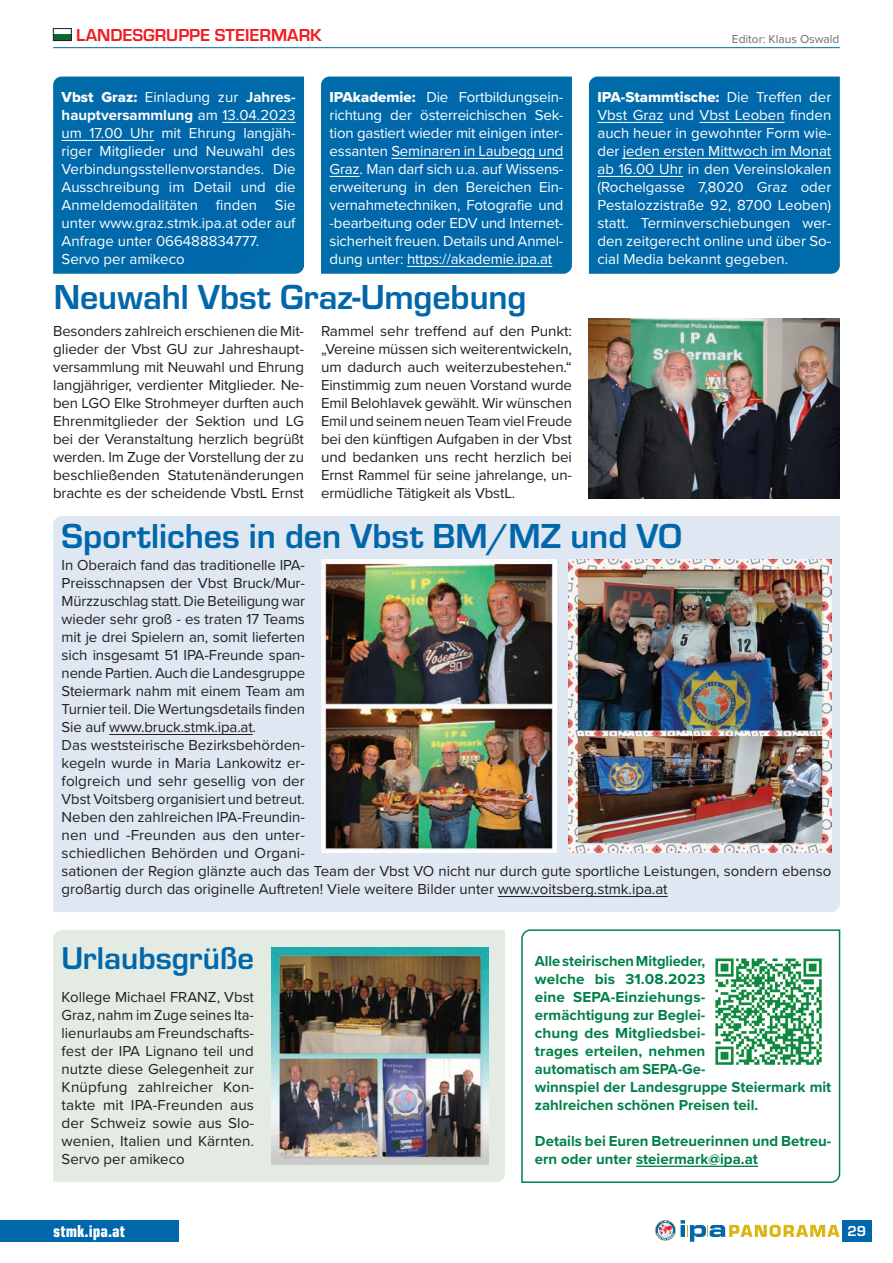
<style>
.page{position:relative;width:893px;height:1263px;background:#fff}
.page>*{position:absolute;margin:0;border:0;box-sizing:border-box;transform-origin:0 0}
.t1{font:700 36px "Eurostile";color:#0067aa}
.t2{font:700 32.7px "Eurostile";color:#0067aa}
.t3{font:700 18px "Eurostile";color:#ee1d23}
.t4{font:18px "Eurostile Con Hea";color:#fff}
.t5{font:15px/18px "Proxima Nova";letter-spacing:-.005em;color:#231f20;text-align:justify}
.t6{font:15px/18px "Proxima Nova";color:#fff;text-align:justify}
.t7{font:700 15px/18px "Proxima Nova";color:#018149}
.t8{font:15px "Proxima Nova Extrabld";color:#fff}
.t9{font:700 15px "Eurostile";color:#fff}
.t10{font:12px "Proxima Nova";color:#6c6d70}
.s1{font-family:"Proxima Nova Extrabld"}
.s2{font-weight:700}
.s3{font-family:"Proxima Nova"}
</style>
<div class="page">
<svg style="left:655px;top:1220px;width:184px;height:22px"></svg>
<div style="left:842px;top:1220px;width:30px;height:22px;background:#0067aa"></div>
<hr style="left:53px;top:47px;width:787px;height:1px;background:#0067aa">
<div style="left:53px;top:516px;width:787px;height:396px;background:#dfe7f3"></div>
<div style="left:53px;top:930px;width:452px;height:252px;background:#e3ebe3"></div>
<svg style="left:521px;top:929px;width:320px;height:254px"></svg>
<div style="left:0;top:1220px;width:178px;height:22px;background:#0067aa"></div>
<div style="left:53px;top:77px;width:251px;height:197px;background:#0068ab"></div>
<hr style="left:222px;top:122px;width:74px;height:1px;background:#fff">
<hr style="left:62px;top:140px;width:92px;height:1px;background:#fff">
<div style="left:321px;top:77px;width:251px;height:197px;background:#0068ab"></div>
<hr style="left:391px;top:158px;width:172px;height:1px;background:#fff">
<hr style="left:330px;top:176px;width:30px;height:1px;background:#fff">
<hr style="left:407px;top:266px;width:145px;height:1px;background:#fff">
<div style="left:589px;top:77px;width:251px;height:197px;background:#0068ab"></div>
<hr style="left:597px;top:122px;width:66px;height:1px;background:#fff">
<hr style="left:699px;top:122px;width:86px;height:1px;background:#fff">
<hr style="left:623px;top:158px;width:208px;height:1px;background:#fff">
<hr style="left:597px;top:176px;width:86px;height:1px;background:#fff">
<div style="left:53px;top:35px;width:18px;height:6px;background:#0c6735"></div>
<div style="left:53px;top:28px;width:19px;height:13px;border:1px solid #231f20"></div>
<img style="left:589px;top:318px;width:251px;height:180px">
<hr style="left:109px;top:734px;width:144px;height:1px;background:#231f20">
<hr style="left:498px;top:896px;width:170px;height:1px;background:#231f20">
<img style="left:272px;top:947px;width:217px;height:217px">
<hr style="left:636px;top:1165px;width:122px;height:2px;background:#018149">
<img style="left:705px;top:948px;width:126px;height:126px">
<img style="left:322px;top:559px;width:234px;height:293px">
<img style="left:568px;top:559px;width:263px;height:293px">
<p class="t3" style="left:76px;top:22px;width:247px">LANDESGRUPPE STEIERMARK</p>
<p class="t10" style="left:732px;top:30px;width:109px">Editor: Klaus Oswald</p>
<p class="t6" style="left:62px;top:87px;width:235px;text-align:left"><span class="s1">Vbst Graz:</span> Einladung zur <span class="s2">Jahres&shy;hauptversammlung</span> am 13.04.2023 um 17.00 Uhr mit Ehrung langjäh&shy;riger Mitglieder und Neuwahl des<br>Verbindungsstellenvorstandes. Die<br>Ausschreibung im Detail und die<br>Anmeldemodalitäten finden Sie unter www.graz.stmk.ipa.at oder auf<br>Anfrage unter 066488834777.<br>Servo per amikeco</p>
<p class="t6" style="left:330px;top:87px;width:235px"><span class="s1">IPAkademie:</span> Die Fortbildungsein&shy;richtung der österreichischen Sek&shy;tion gastiert wieder mit einigen inter&shy;essanten Seminaren in Laubegg und Graz. Man darf sich u.a. auf Wissens&shy;erweiterung in den Bereichen Ein&shy;vernahmetechniken, Fotografie und -bearbeitung oder EDV und Internet&shy;sicherheit freuen. Details und Anmel&shy;dung unter: https://akademie.ipa.at</p>
<p class="t8" style="left:597px;top:86px;width:235px">IPA-Stammtische: <span class="s3">Die Treffen der</span></p>
<p class="t6" style="left:597px;top:105px;width:235px">Vbst Graz und Vbst Leoben finden auch heuer in gewohnter Form wie&shy;der jeden ersten Mittwoch im Monat ab 16.00 Uhr in den Vereinslokalen (Rochelgasse 7,8020 Graz oder Pestalozzistraße 92, 8700 Leoben) statt. Terminverschiebungen wer&shy;den zeitgerecht online und über So&shy;cial Media bekannt gegeben.</p>
<h1 class="t1" style="left:54px;top:271px;width:474px">Neuwahl Vbst Graz-Umgebung</h1>
<p class="t5" style="left:53px;top:321px;width:252px">Besonders zahlreich erschienen die Mit&shy;glieder der Vbst GU zur Jahreshaupt&shy;versammlung mit Neuwahl und Ehrung langjähriger, verdienter Mitglieder. Ne&shy;ben LGO Elke Strohmeyer durften auch Ehrenmitglieder der Sektion und LG bei der Veranstaltung herzlich begrüßt werden. Im Zuge der Vorstellung der zu beschließenden Statutenänderungen brachte es der scheidende VbstL Ernst</p>
<p class="t5" style="left:321px;top:321px;width:253px">Rammel sehr treffend auf den Punkt: „Vereine müssen sich weiterentwickeln, um dadurch auch weiterzubestehen.“ Einstimmig zum neuen Vorstand wurde Emil Belohlavek gewählt. Wir wünschen Emil und seinem neuen Team viel Freude bei den künftigen Aufgaben in der Vbst und bedanken uns recht herzlich bei Ernst Rammel für seine jahrelange, un&shy;ermüdliche Tätigkeit als VbstL.</p>
<h1 class="t1" style="left:62px;top:510px;width:622px">Sportliches in den Vbst BM/MZ und VO</h1>
<p class="t5" style="left:62px;top:555px;width:771px;text-align:left">In Oberaich fand das traditionelle IPA-<br>Preisschnapsen der Vbst Bruck/Mur-<br>Mürzzuschlag statt. Die Beteiligung war<br>wieder sehr groß - es traten 17 Teams<br>mit je drei Spielern an, somit lieferten<br>sich insgesamt 51 IPA-Freunde span-<br>nende Partien. Auch die Landesgruppe<br>Steiermark nahm mit einem Team am<br>Turnier teil. Die Wertungsdetails finden<br>Sie auf www.bruck.stmk.ipa.at.<br>Das weststeirische Bezirksbehörden-<br>kegeln wurde in Maria Lankowitz er-<br>folgreich und sehr gesellig von der<br>Vbst Voitsberg organisiert und betreut.<br>Neben den zahlreichen IPA-Freundin-<br>nen und -Freunden aus den unter-<br>schiedlichen Behörden und Organi-<br>sationen der Region glänzte auch das Team der Vbst VO nicht nur durch gute sportliche Leistungen, sondern ebenso großartig durch das originelle Auftreten! Viele weitere Bilder unter www.voitsberg.stmk.ipa.at</p>
<h2 class="t2" style="left:61px;top:935px;width:194px">Urlaubsgrüße</h2>
<p class="t5" style="left:62px;top:987px;width:194px">Kollege Michael FRANZ, Vbst Graz, nahm im Zuge seines Ita&shy;lienurlaubs am Freundschafts&shy;fest der IPA Lignano teil und nutzte diese Gelegenheit zur Knüpfung zahlreicher Kon&shy;takte mit IPA-Freunden aus der Schweiz sowie aus Slo&shy;wenien, Italien und Kärnten.<br>Servo per amikeco</p>
<p class="t7" style="left:535px;top:952px;width:298px">Alle steirischen Mitglieder,<br>welche bis 31.08.2023<br>eine SEPA-Einziehungs-<br>ermächtigung zur Beglei-<br>chung des Mitgliedsbei-<br>trages erteilen, nehmen<br>automatisch am SEPA-Ge-<br>winnspiel der Landesgruppe Steiermark mit zahlreichen schönen Preisen teil.</p>
<p class="t7" style="left:535px;top:1132px;width:298px">Details bei Euren Betreuerinnen und Betreu&shy;ern oder unter steiermark@ipa.at</p>
<p class="t4" style="left:53px;top:1218px;width:74px">stmk.ipa.at</p>
<p class="t9" style="left:847px;top:1220px;width:20px">29</p>
</div>
